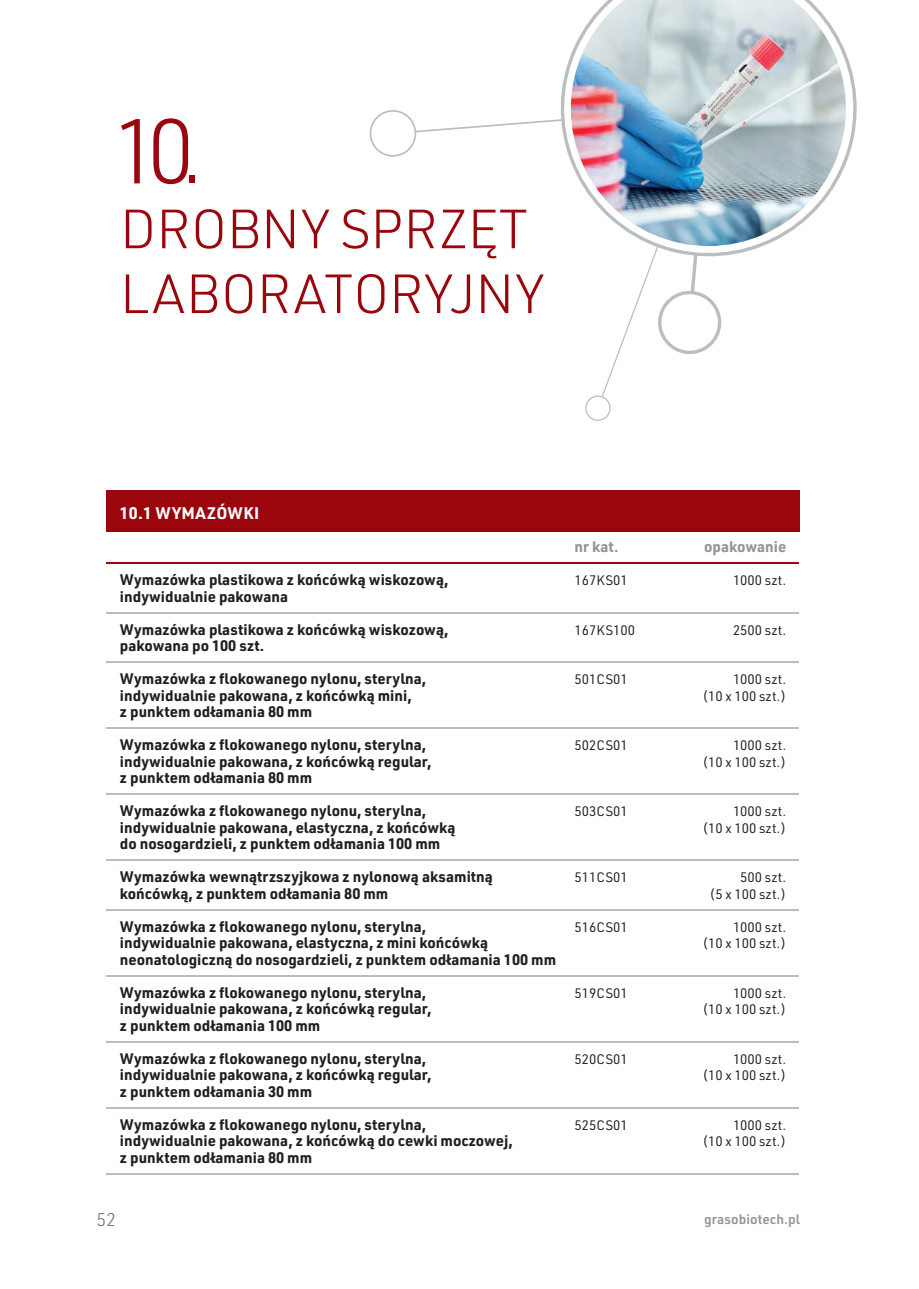
<style>
.page{position:relative;width:919px;height:1289px;background:#fff}
.page>*{position:absolute;margin:0;border:0;box-sizing:border-box;transform-origin:0 0}
.t1{font:300 90px "URWDIN";color:#9a060b}
.t2{font:300 54px/64.8px "URWDIN";letter-spacing:-.01em;color:#9a060b}
.t3{font:300 18px "URWDIN";color:#6c6d70}
.t4{font:700 16.5px "URWDIN";letter-spacing:.025em;color:#fff}
.t5{font:700 15px/33px "URWDIN";color:#231f20}
.t6{font:700 15px "URWDIN";color:#939598}
.t7{font:13.5px "URWDIN";color:#231f20}
.t8{font:600 13.5px "URWDIN";color:#939598}
</style>
<div class="page">
<svg style="left:369px;top:110px;width:353px;height:311px"></svg>
<svg style="left:544px;top:51px;width:313px;height:226px"></svg>
<hr style="left:106px;top:612px;width:692px;height:1px;background:#bcbdc0">
<hr style="left:106px;top:661px;width:692px;height:2px;background:#bcbdc0">
<hr style="left:106px;top:727px;width:692px;height:2px;background:#bcbdc0">
<hr style="left:106px;top:793px;width:692px;height:2px;background:#bcbdc0">
<hr style="left:106px;top:859px;width:692px;height:2px;background:#bcbdc0">
<hr style="left:106px;top:909px;width:692px;height:1px;background:#bcbdc0">
<hr style="left:106px;top:975px;width:692px;height:1px;background:#bcbdc0">
<hr style="left:106px;top:1041px;width:692px;height:1px;background:#bcbdc0">
<hr style="left:106px;top:1107px;width:692px;height:1px;background:#bcbdc0">
<hr style="left:106px;top:1173px;width:692px;height:1px;background:#bcbdc0">
<img style="left:571px;top:0;width:274px;height:246px">
<div style="left:106px;top:490px;width:693px;height:41px;background:#9a060b"></div>
<hr style="left:106px;top:562px;width:692px;height:1px;background:#9a060b">
<h1 class="t1" style="left:111px;top:93px;width:94px">10.</h1>
<h2 class="t2" style="left:120px;top:195px;width:425px">DROBNY SPRZĘT<br>LABORATORYJNY</h2>
<p class="t4" style="left:120px;top:501px;width:141px">10.1 WYMAZÓWKI</p>
<p class="t6" style="left:574px;top:536px;width:45px">nr kat.</p>
<p class="t6" style="left:704px;top:536px;width:84px">opakowanie</p>
<p class="t5" style="left:120px;top:562px;width:330px">Wymazówka plastikowa z końcówką wiskozową,</p>
<p class="t7" style="left:574px;top:571px;width:55px">167KS01</p>
<p class="t7" style="left:733px;top:571px;width:55px">1000 szt.</p>
<p class="t5" style="left:120px;top:579px;width:170px">indywidualnie pakowana</p>
<p class="t5" style="left:120px;top:612px;width:330px">Wymazówka plastikowa z końcówką wiskozową,</p>
<p class="t7" style="left:574px;top:621px;width:62px">167KS100</p>
<p class="t7" style="left:733px;top:621px;width:55px">2500 szt.</p>
<p class="t5" style="left:120px;top:628px;width:146px">pakowana po 100 szt.</p>
<p class="t5" style="left:120px;top:661px;width:308px">Wymazówka z flokowanego nylonu, sterylna,</p>
<p class="t7" style="left:574px;top:670px;width:55px">501CS01</p>
<p class="t7" style="left:733px;top:670px;width:55px">1000 szt.</p>
<p class="t5" style="left:120px;top:678px;width:293px">indywidualnie pakowana, z końcówką mini,</p>
<p class="t7" style="left:702px;top:687px;width:85px">(10 x 100 szt.)</p>
<p class="t5" style="left:120px;top:694px;width:194px">z punktem odłamania 80 mm</p>
<p class="t5" style="left:120px;top:727px;width:308px">Wymazówka z flokowanego nylonu, sterylna,</p>
<p class="t7" style="left:574px;top:736px;width:55px">502CS01</p>
<p class="t7" style="left:733px;top:736px;width:55px">1000 szt.</p>
<p class="t5" style="left:120px;top:744px;width:313px">indywidualnie pakowana, z końcówką regular,</p>
<p class="t7" style="left:702px;top:753px;width:85px">(10 x 100 szt.)</p>
<p class="t5" style="left:120px;top:760px;width:194px">z punktem odłamania 80 mm</p>
<p class="t5" style="left:120px;top:793px;width:308px">Wymazówka z flokowanego nylonu, sterylna,</p>
<p class="t7" style="left:574px;top:802px;width:55px">503CS01</p>
<p class="t7" style="left:733px;top:802px;width:55px">1000 szt.</p>
<p class="t5" style="left:120px;top:810px;width:337px">indywidualnie pakowana, elastyczna, z końcówką</p>
<p class="t7" style="left:702px;top:819px;width:85px">(10 x 100 szt.)</p>
<p class="t5" style="left:120px;top:826px;width:322px">do nosogardzieli, z punktem odłamania 100 mm</p>
<p class="t5" style="left:120px;top:859px;width:374px">Wymazówka wewnątrzszyjkowa z nylonową aksamitną</p>
<p class="t7" style="left:574px;top:868px;width:55px">511CS01</p>
<p class="t7" style="left:740px;top:868px;width:47px">500 szt.</p>
<p class="t5" style="left:120px;top:876px;width:270px">końcówką, z punktem odłamania 80 mm</p>
<p class="t7" style="left:709px;top:885px;width:78px">(5 x 100 szt.)</p>
<p class="t5" style="left:120px;top:909px;width:308px">Wymazówka z flokowanego nylonu, sterylna,</p>
<p class="t7" style="left:574px;top:918px;width:55px">516CS01</p>
<p class="t7" style="left:733px;top:918px;width:55px">1000 szt.</p>
<p class="t5" style="left:120px;top:925px;width:370px">indywidualnie pakowana, elastyczna, z mini końcówką</p>
<p class="t7" style="left:702px;top:934px;width:85px">(10 x 100 szt.)</p>
<p class="t5" style="left:120px;top:942px;width:438px">neonatologiczną do nosogardzieli, z punktem odłamania 100 mm</p>
<p class="t5" style="left:120px;top:975px;width:308px">Wymazówka z flokowanego nylonu, sterylna,</p>
<p class="t7" style="left:574px;top:984px;width:55px">519CS01</p>
<p class="t7" style="left:733px;top:984px;width:55px">1000 szt.</p>
<p class="t5" style="left:120px;top:991px;width:313px">indywidualnie pakowana, z końcówką regular,</p>
<p class="t7" style="left:702px;top:1000px;width:85px">(10 x 100 szt.)</p>
<p class="t5" style="left:120px;top:1008px;width:202px">z punktem odłamania 100 mm</p>
<p class="t5" style="left:120px;top:1041px;width:308px">Wymazówka z flokowanego nylonu, sterylna,</p>
<p class="t7" style="left:574px;top:1050px;width:55px">520CS01</p>
<p class="t7" style="left:733px;top:1050px;width:55px">1000 szt.</p>
<p class="t5" style="left:120px;top:1057px;width:313px">indywidualnie pakowana, z końcówką regular,</p>
<p class="t7" style="left:702px;top:1066px;width:85px">(10 x 100 szt.)</p>
<p class="t5" style="left:120px;top:1074px;width:308px">z punktem odłamania 30 mm<br>Wymazówka z flokowanego nylonu, sterylna,</p>
<p class="t7" style="left:574px;top:1116px;width:55px">525CS01</p>
<p class="t7" style="left:733px;top:1116px;width:55px">1000 szt.</p>
<p class="t5" style="left:120px;top:1123px;width:394px">indywidualnie pakowana, z końcówką do cewki moczowej,</p>
<p class="t7" style="left:702px;top:1132px;width:85px">(10 x 100 szt.)</p>
<p class="t5" style="left:120px;top:1140px;width:194px">z punktem odłamania 80 mm</p>
<p class="t3" style="left:97px;top:1207px;width:21px">52</p>
<p class="t8" style="left:704px;top:1210px;width:97px">grasobiotech.pl</p>
</div>
